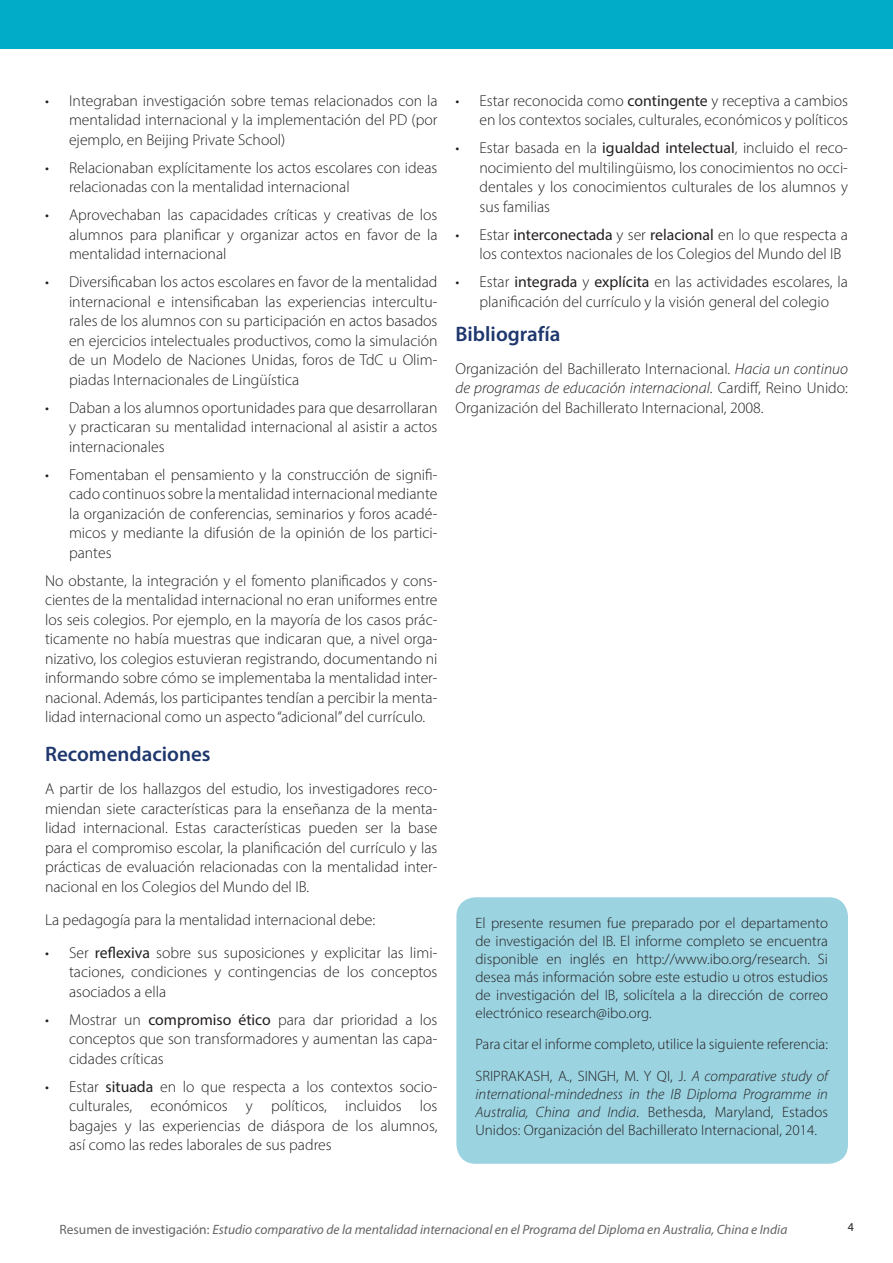
<style>
.page{position:relative;width:893px;height:1263px;background:#fff}
.page>*{position:absolute;margin:0;border:0;box-sizing:border-box;transform-origin:0 0}
.Heading_1_-_dark_blu{font:600 21px "Myriad Pro";color:#1e376d}
.Main_body{font:300 15.75px/19.5px "Myriad Pro";color:#231f20;text-align:justify}
.Main_body-2{font:300 15px/18px "Myriad Pro";color:#231f20;text-align:justify}
.t1{font:italic 13.5px "Myriad Pro";color:#636466}
.t2{font:12px "Myriad Pro";color:#231f20}
.s1{font-weight:400}
.s2{font-style:italic}
.s3{font-style:normal}
</style>
<div class="page">
<div style="left:0;top:0;width:893px;height:48px;background:#00acc8"></div>
<div style="left:456px;top:897px;width:392px;height:267px;background:#9bd3e1;border-radius:19px"></div>
<p class="Main_body" style="left:69px;top:91px;width:370px;text-indent:-24px">• Integraban investigación sobre temas relacionados con la mentalidad internacional y la implementación del PD (por ejemplo, en Beijing Private School)</p>
<p class="Main_body" style="left:69px;top:158px;width:370px;text-indent:-24px">• Relacionaban explícitamente los actos escolares con ideas relacionadas con la mentalidad internacional</p>
<p class="Main_body" style="left:69px;top:205px;width:370px;text-indent:-24px">• Aprovechaban las capacidades críticas y creativas de los alumnos para planificar y organizar actos en favor de la mentalidad internacional</p>
<p class="Main_body" style="left:69px;top:272px;width:370px;text-indent:-24px">• Diversificaban los actos escolares en favor de la mentalidad internacional e intensificaban las experiencias intercultu&shy;rales de los alumnos con su participación en actos basados en ejercicios intelectuales productivos, como la simulación de un Modelo de Naciones Unidas, foros de TdC u Olim&shy;piadas Internacionales de Lingüística</p>
<p class="Main_body" style="left:69px;top:398px;width:370px;text-indent:-24px">• Daban a los alumnos oportunidades para que desarrollaran y practicaran su mentalidad internacional al asistir a actos internacionales</p>
<p class="Main_body" style="left:69px;top:465px;width:370px;text-indent:-24px">• Fomentaban el pensamiento y la construcción de signifi&shy;cado continuos sobre la mentalidad internacional mediante la organización de conferencias, seminarios y foros acadé&shy;micos y mediante la difusión de la opinión de los partici&shy;pantes</p>
<p class="Main_body" style="left:45px;top:571px;width:394px">No obstante, la integración y el fomento planificados y cons&shy;cientes de la mentalidad internacional no eran uniformes entre los seis colegios. Por ejemplo, en la mayoría de los casos prác&shy;ticamente no había muestras que indicaran que, a nivel orga&shy;nizativo, los colegios estuvieran registrando, documentando ni informando sobre cómo se implementaba la mentalidad inter&shy;nacional. Además, los participantes tendían a percibir la menta&shy;lidad internacional como un aspecto “adicional” del currículo.</p>
<p class="Heading_1_-_dark_blu" style="left:45px;top:741px;width:167px">Recomendaciones</p>
<p class="Main_body" style="left:45px;top:779px;width:394px">A partir de los hallazgos del estudio, los investigadores reco&shy;miendan siete características para la enseñanza de la menta&shy;lidad internacional. Estas características pueden ser la base para el compromiso escolar, la planificación del currículo y las prácticas de evaluación relacionadas con la mentalidad inter&shy;nacional en los Colegios del Mundo del IB.</p>
<p class="Main_body" style="left:45px;top:909px;width:332px">La pedagogía para la mentalidad internacional debe:</p>
<p class="Main_body" style="left:69px;top:942px;width:370px;text-indent:-24px">• Ser <span class="s1">reflexiva</span> sobre sus suposiciones y explicitar las limi&shy;taciones, condiciones y contingencias de los conceptos asociados a ella</p>
<p class="Main_body" style="left:69px;top:1009px;width:370px;text-indent:-24px">• Mostrar un <span class="s1">compromiso ético</span> para dar prioridad a los conceptos que son transformadores y aumentan las capa&shy;cidades críticas</p>
<p class="Main_body" style="left:69px;top:1076px;width:370px;text-indent:-24px">• Estar <span class="s1">situada</span> en lo que respecta a los contextos socio&shy;culturales, económicos y políticos, incluidos los bagajes y las experiencias de diáspora de los alumnos, así como las redes laborales de sus padres</p>
<p class="Main_body" style="left:455px;top:91px;width:394px;text-align:right">• Estar reconocida como <span class="s1">contingente</span> y receptiva a cambios en los contextos sociales, culturales, económicos y políticos</p>
<p class="Main_body" style="left:479px;top:138px;width:370px;text-indent:-24px">• Estar basada en la <span class="s1">igualdad intelectual</span>, incluido el reco&shy;nocimiento del multilingüismo, los conocimientos no occi&shy;dentales y los conocimientos culturales de los alumnos y sus familias</p>
<p class="Main_body" style="left:479px;top:225px;width:370px;text-indent:-24px">• Estar <span class="s1">interconectada</span> y ser <span class="s1">relacional</span> en lo que respecta a los contextos nacionales de los Colegios del Mundo del IB</p>
<p class="Main_body" style="left:455px;top:272px;width:394px;text-align:center">• Estar <span class="s1">integrada</span> y <span class="s1">explícita</span> en las actividades escolares, la planificación del currículo y la visión general del colegio</p>
<p class="Heading_1_-_dark_blu" style="left:455px;top:320px;width:107px">Bibliografía</p>
<p class="Main_body" style="left:455px;top:358px;width:394px">Organización del Bachillerato Internacional. <span class="s2">Hacia un continuo de programas de educación internacional</span>. Cardiff, Reino Unido:<br>Organización del Bachillerato Internacional, 2008.</p>
<p class="Main_body-2" style="left:475px;top:913px;width:354px">El presente resumen fue preparado por el departamento de investigación del IB. El informe completo se encuentra disponible en inglés en http://www.ibo.org/research. Si desea más información sobre este estudio u otros estudios de investigación del IB, solicítela a la dirección de correo electrónico research@ibo.org.</p>
<p class="Main_body-2" style="left:475px;top:1035px;width:354px">Para citar el informe completo, utilice la siguiente referencia:</p>
<p class="Main_body-2" style="left:475px;top:1066px;width:354px">SRIPRAKASH, A., SINGH, M. Y QI, J. <span class="s2">A comparative study of international-mindedness in the IB Diploma Programme in Australia, China and India</span>. Bethesda, Maryland, Estados Unidos: Organización del Bachillerato Internacional, 2014.</p>
<p class="t1" style="left:60px;top:1221px;width:729px"><span class="s3">Resumen de investigación:</span> Estudio comparativo de la mentalidad internacional en el Programa del Diploma en Australia, China e India</p>
<p class="t2" style="left:848px;top:1220px;width:8px">4</p>
</div>
